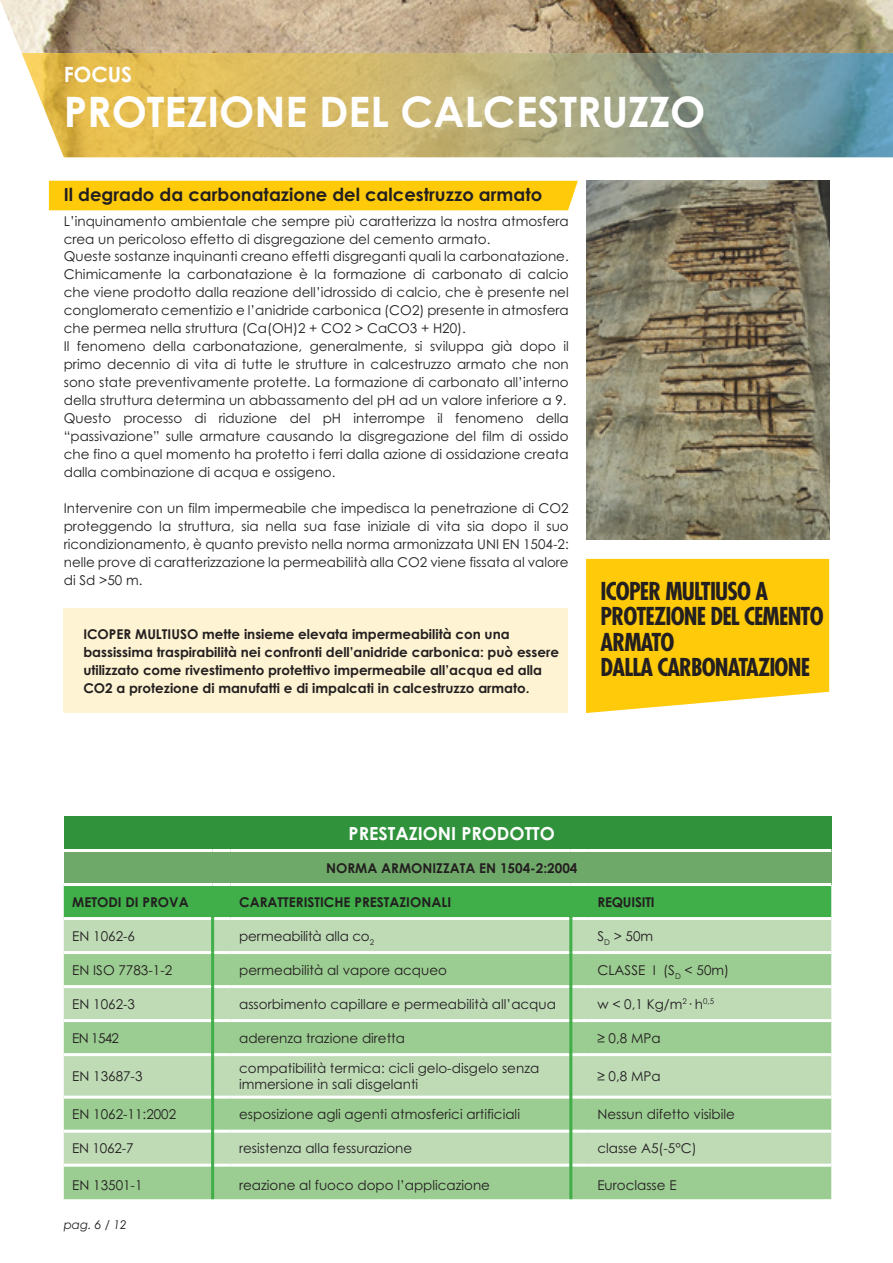
<style>
.page{position:relative;width:893px;height:1263px;background:#fff}
.page>*{position:absolute;margin:0;border:0;box-sizing:border-box;transform-origin:0 0}
.t1{font:700 42px "Century Gothic";color:#fff}
.t2{font:700 condensed 24px/25.5px "Futura";letter-spacing:-.035em;color:#231f20}
.t3{font:700 21px "Century Gothic";color:#fff}
.t4{font:700 18px "Century Gothic";color:#231f20}
.t5{font:700 18px "Century Gothic";color:#fff}
.t6{font:13.5px/18px "Century Gothic";color:#231f20}
.t7{font:700 13.5px/18px "Century Gothic";color:#231f20}
.t8{font:italic 12px "Century Gothic";color:#231f20}
</style>
<div class="page">
<img style="left:0;top:0;width:893px;height:54px">
<img style="left:22px;top:53px;width:871px;height:104px">
<div style="left:49px;top:181px;width:529px;height:29px;background:#feca0a"></div>
<svg style="left:586px;top:559px;width:243px;height:154px;background:#fecd1a"></svg>
<img style="left:586px;top:181px;width:243px;height:359px">
<div style="left:64px;top:816px;width:767px;height:34px;background:#31923c"></div>
<div style="left:64px;top:850px;width:767px;height:34px;background:#6fa969"></div>
<div style="left:64px;top:886px;width:767px;height:31px;background:#40ae49"></div>
<div style="left:64px;top:920px;width:767px;height:31px;background:#bedbb6"></div>
<svg style="left:64px;top:954px;width:767px;height:245px;background:#abd2a2"></svg>
<hr style="left:64px;top:849px;width:149px;height:3px;background:#fff">
<hr style="left:213px;top:849px;width:18px;height:3px;background:#fff">
<hr style="left:231px;top:849px;width:340px;height:3px;background:#fff">
<hr style="left:571px;top:849px;width:18px;height:3px;background:#fff">
<hr style="left:589px;top:849px;width:242px;height:3px;background:#fff">
<hr style="left:64px;top:883px;width:149px;height:3px;background:#fff">
<hr style="left:231px;top:883px;width:340px;height:3px;background:#fff">
<hr style="left:589px;top:883px;width:242px;height:3px;background:#fff">
<hr style="left:64px;top:985px;width:147px;height:3px;background:#fff">
<hr style="left:214px;top:985px;width:17px;height:3px;background:#fff">
<hr style="left:231px;top:985px;width:338px;height:3px;background:#fff">
<hr style="left:572px;top:985px;width:17px;height:3px;background:#fff">
<hr style="left:589px;top:985px;width:242px;height:3px;background:#fff">
<hr style="left:64px;top:1019px;width:147px;height:3px;background:#fff">
<hr style="left:214px;top:1019px;width:17px;height:3px;background:#fff">
<hr style="left:231px;top:1019px;width:338px;height:3px;background:#fff">
<hr style="left:572px;top:1019px;width:17px;height:3px;background:#fff">
<hr style="left:589px;top:1019px;width:242px;height:3px;background:#fff">
<hr style="left:64px;top:1053px;width:147px;height:3px;background:#fff">
<hr style="left:214px;top:1053px;width:17px;height:3px;background:#fff">
<hr style="left:231px;top:1053px;width:338px;height:3px;background:#fff">
<hr style="left:572px;top:1053px;width:17px;height:3px;background:#fff">
<hr style="left:589px;top:1053px;width:242px;height:3px;background:#fff">
<hr style="left:64px;top:1096px;width:147px;height:3px;background:#fff">
<hr style="left:214px;top:1096px;width:17px;height:3px;background:#fff">
<hr style="left:231px;top:1096px;width:338px;height:3px;background:#fff">
<hr style="left:572px;top:1096px;width:17px;height:3px;background:#fff">
<hr style="left:589px;top:1096px;width:242px;height:3px;background:#fff">
<hr style="left:64px;top:1130px;width:147px;height:3px;background:#fff">
<hr style="left:214px;top:1130px;width:17px;height:3px;background:#fff">
<hr style="left:231px;top:1130px;width:338px;height:3px;background:#fff">
<hr style="left:572px;top:1130px;width:17px;height:3px;background:#fff">
<hr style="left:589px;top:1130px;width:242px;height:3px;background:#fff">
<hr style="left:64px;top:1164px;width:147px;height:3px;background:#fff">
<hr style="left:214px;top:1164px;width:17px;height:3px;background:#fff">
<hr style="left:231px;top:1164px;width:338px;height:3px;background:#fff">
<hr style="left:572px;top:1164px;width:17px;height:3px;background:#fff">
<hr style="left:589px;top:1164px;width:242px;height:3px;background:#fff">
<hr style="left:213px;top:883px;width:18px;height:3px;background:#fff">
<hr style="left:571px;top:883px;width:18px;height:3px;background:#fff">
<hr style="left:211px;top:886px;width:3px;height:32px;background:#40ae49">
<hr style="left:211px;top:918px;width:3px;height:34px;background:#40ae49">
<hr style="left:211px;top:952px;width:3px;height:34px;background:#40ae49">
<hr style="left:211px;top:986px;width:3px;height:34px;background:#40ae49">
<hr style="left:211px;top:1020px;width:3px;height:34px;background:#40ae49">
<hr style="left:211px;top:1054px;width:3px;height:43px;background:#40ae49">
<hr style="left:211px;top:1097px;width:3px;height:34px;background:#40ae49">
<hr style="left:211px;top:1131px;width:3px;height:34px;background:#40ae49">
<hr style="left:211px;top:1165px;width:3px;height:34px;background:#40ae49">
<hr style="left:569px;top:886px;width:3px;height:32px;background:#40ae49">
<hr style="left:569px;top:918px;width:3px;height:34px;background:#40ae49">
<hr style="left:569px;top:952px;width:3px;height:34px;background:#40ae49">
<hr style="left:569px;top:986px;width:3px;height:34px;background:#40ae49">
<hr style="left:569px;top:1020px;width:3px;height:34px;background:#40ae49">
<hr style="left:569px;top:1054px;width:3px;height:43px;background:#40ae49">
<hr style="left:569px;top:1097px;width:3px;height:34px;background:#40ae49">
<hr style="left:569px;top:1131px;width:3px;height:34px;background:#40ae49">
<hr style="left:569px;top:1165px;width:3px;height:34px;background:#40ae49">
<div style="left:64px;top:608px;width:504px;height:105px;background:#fef3d2"></div>
<h3 class="t3" style="left:64px;top:61px;width:70px">FOCUS</h3>
<h1 class="t1" style="left:64px;top:85px;width:643px">PROTEZIONE DEL CALCESTRUZZO</h1>
<h3 class="t4" style="left:64px;top:184px;width:480px">Il degrado da carbonatazione del calcestruzzo armato</h3>
<p class="t6" style="left:64px;top:211px;width:506px">L’inquinamento ambientale che sempre più caratterizza la nostra atmosfera crea un pericoloso effetto di disgregazione del cemento armato.<br>Queste sostanze inquinanti creano effetti disgreganti quali la carbonatazione.<br>Chimicamente la carbonatazione è la formazione di carbonato di calcio che viene prodotto dalla reazione dell’idrossido di calcio, che è presente nel conglomerato cementizio e l’anidride carbonica (CO2) presente in atmosfera che permea nella struttura (Ca(OH)2 + CO2 &gt; CaCO3 + H20).<br>Il fenomeno della carbonatazione, generalmente, si sviluppa già dopo il primo decennio di vita di tutte le strutture in calcestruzzo armato che non sono state preventivamente protette. La formazione di carbonato all’interno della struttura determina un abbassamento del pH ad un valore inferiore a 9.<br>Questo processo di riduzione del pH interrompe il fenomeno della “passivazione” sulle armature causando la disgregazione del film di ossido che fino a quel momento ha protetto i ferri dalla azione di ossidazione creata dalla combinazione di acqua e ossigeno.</p>
<p class="t6" style="left:64px;top:499px;width:506px;text-align:justify">Intervenire con un film impermeabile che impedisca la penetrazione di CO2 proteggendo la struttura, sia nella sua fase iniziale di vita sia dopo il suo ricondizionamento, è quanto previsto nella norma armonizzata UNI EN 1504-2: nelle prove di caratterizzazione la permeabilità alla CO2 viene fissata al valore di Sd &gt;50 m.</p>
<p class="t7" style="left:83px;top:624px;width:477px">ICOPER MULTIUSO mette insieme elevata impermeabilità con una bassissima traspirabilità nei confronti dell’anidride carbonica: può essere utilizzato come rivestimento protettivo impermeabile all’acqua ed alla CO2 a protezione di manufatti e di impalcati in calcestruzzo armato.</p>
<h2 class="t2" style="left:601px;top:578px;width:225px">ICOPER MULTIUSO A<br>PROTEZIONE DEL CEMENTO<br>ARMATO<br>DALLA CARBONATAZIONE</h2>
<h3 class="t5" style="left:349px;top:822px;width:208px">PRESTAZIONI PRODOTTO</h3>
<p class="t7" style="left:326px;top:858px;width:253px">NORMA ARMONIZZATA EN 1504-2:2004</p>
<p class="t7" style="left:72px;top:892px;width:118px">METODI DI PROVA</p>
<p class="t7" style="left:239px;top:892px;width:213px">CARATTERISTICHE PRESTAZIONALI</p>
<p class="t7" style="left:597px;top:892px;width:59px">REQUISITI</p>
<p class="t6" style="left:72px;top:926px;width:64px">EN 1062-6</p>
<p class="t6" style="left:239px;top:926px;width:136px">permeabilità alla co<sub>2</sub></p>
<p class="t6" style="left:597px;top:926px;width:57px">S<sub>D</sub> &gt; 50m</p>
<p class="t6" style="left:72px;top:960px;width:102px">EN ISO 7783-1-2</p>
<p class="t6" style="left:239px;top:960px;width:209px">permeabilità al vapore acqueo</p>
<p class="t6" style="left:597px;top:960px;width:133px">CLASSE I (S<sub>D</sub> &lt; 50m)</p>
<p class="t6" style="left:72px;top:994px;width:64px">EN 1062-3</p>
<p class="t6" style="left:239px;top:994px;width:318px">assorbimento capillare e permeabilità all’acqua</p>
<p class="t6" style="left:597px;top:994px;width:118px">w &lt; 0,1 Kg/m<sup>2</sup>· h<sup>0,5</sup></p>
<p class="t6" style="left:72px;top:1028px;width:48px">EN 1542</p>
<p class="t6" style="left:239px;top:1028px;width:167px">aderenza trazione diretta</p>
<p class="t6" style="left:597px;top:1028px;width:65px">≥ 0,8 MPa</p>
<p class="t6" style="left:72px;top:1067px;width:72px">EN 13687-3</p>
<p class="t6" style="left:239px;top:1060px;width:302px;line-height:16.2px">compatibilità termica: cicli gelo-disgelo senza immersione in sali disgelanti</p>
<p class="t6" style="left:597px;top:1067px;width:65px">≥ 0,8 MPa</p>
<p class="t6" style="left:72px;top:1105px;width:105px">EN 1062-11:2002</p>
<p class="t6" style="left:239px;top:1105px;width:282px">esposizione agli agenti atmosferici artificiali</p>
<p class="t6" style="left:597px;top:1105px;width:139px">Nessun difetto visibile</p>
<p class="t6" style="left:72px;top:1139px;width:63px">EN 1062-7</p>
<p class="t6" style="left:239px;top:1139px;width:175px">resistenza alla fessurazione</p>
<p class="t6" style="left:597px;top:1139px;width:101px">classe A5(-5°C)</p>
<p class="t6" style="left:72px;top:1176px;width:72px">EN 13501-1</p>
<p class="t6" style="left:239px;top:1176px;width:252px">reazione al fuoco dopo l’applicazione</p>
<p class="t6" style="left:597px;top:1176px;width:81px">Euroclasse E</p>
<p class="t8" style="left:64px;top:1217px;width:64px">pag. 6 / 12</p>
</div>
